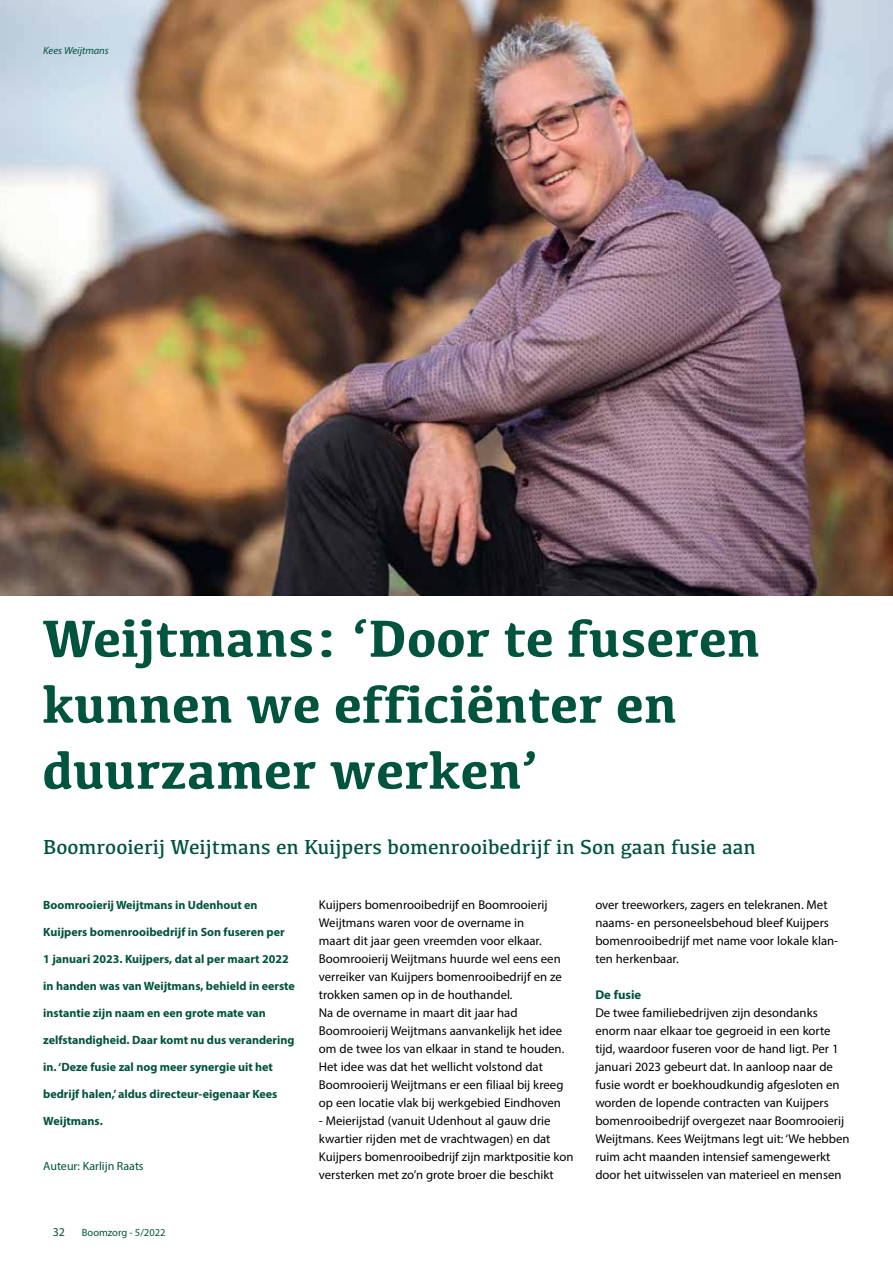
<style>
.page{position:relative;width:893px;height:1263px;background:#fff}
.page>*{position:absolute;margin:0;border:0;box-sizing:border-box;transform-origin:0 0}
.t1{font:700 54px/66px "Kefa";color:#00533d}
.t2{font:21px "Kefa";color:#00533d}
.t3{font:12.75px/18px "Myriad Pro";color:#000}
.t4{font:700 12.75px "Myriad Pro";color:#00533d}
.t5{font:700 12px "Myriad Pro";color:#00533d}
.t6{font:12px "Myriad Pro";color:#00533d}
.t7{font:10.5px "Myriad Pro";color:#00533d}
.t8{font:italic 10.5px "Myriad Pro";color:#00533d}
</style>
<div class="page">
<img style="left:0;top:0;width:893px;height:595px">
<p class="t8" style="left:43px;top:44px;width:67px">Kees Weijtmans</p>
<h1 class="t1" style="left:43px;top:603px;width:719px">Weijtmans: ‘Door te fuseren kunnen we efficiënter en duurzamer werken’</h1>
<h2 class="t2" style="left:43px;top:833px;width:714px">Boomrooierij Weijtmans en Kuijpers bomenrooibedrijf in Son gaan fusie aan</h2>
<p class="t5" style="left:43px;top:897px;width:216px">Boomrooierij Weijtmans in Udenhout en</p>
<p class="t5" style="left:43px;top:924px;width:243px">Kuijpers bomenrooibedrijf in Son fuseren per</p>
<p class="t5" style="left:43px;top:951px;width:247px">1 januari 2023. Kuijpers, dat al per maart 2022</p>
<p class="t5" style="left:43px;top:978px;width:253px">in handen was van Weijtmans, behield in eerste</p>
<p class="t5" style="left:43px;top:1005px;width:224px">instantie zijn naam en een grote mate van</p>
<p class="t5" style="left:43px;top:1032px;width:253px">zelfstandigheid. Daar komt nu dus verandering</p>
<p class="t5" style="left:43px;top:1059px;width:231px">in. ‘Deze fusie zal nog meer synergie uit het</p>
<p class="t5" style="left:43px;top:1086px;width:236px">bedrijf halen,’ aldus directeur-eigenaar Kees</p>
<p class="t5" style="left:43px;top:1113px;width:61px">Weijtmans.</p>
<p class="t6" style="left:43px;top:1159px;width:102px">Auteur: Karlijn Raats</p>
<p class="t6" style="left:53px;top:1224px;width:14px">32</p>
<p class="t7" style="left:82px;top:1226px;width:85px">Boomzorg - 5/2022</p>
<p class="t3" style="left:319px;top:896px;width:247px">Kuijpers bomenrooibedrijf en Boomrooierij Weijtmans waren voor de overname in<br>maart dit jaar geen vreemden voor elkaar.<br>Boomrooierij Weijtmans huurde wel eens een verreiker van Kuijpers bomenrooibedrijf en ze trokken samen op in de houthandel.<br>Na de overname in maart dit jaar had Boomrooierij Weijtmans aanvankelijk het idee om de twee los van elkaar in stand te houden.<br>Het idee was dat het wellicht volstond dat Boomrooierij Weijtmans er een filiaal bij kreeg op een locatie vlak bij werkgebied Eindhoven</p>
<p class="t3" style="left:319px;top:1112px;width:256px">- Meierijstad (vanuit Udenhout al gauw drie kwartier rijden met de vrachtwagen) en dat Kuijpers bomenrooibedrijf zijn marktpositie kon versterken met zo’n grote broer die beschikt</p>
<p class="t3" style="left:595px;top:896px;width:244px">over treeworkers, zagers en telekranen. Met naams- en personeelsbehoud bleef Kuijpers bomenrooibedrijf met name voor lokale klan&shy;ten herkenbaar.</p>
<p class="t4" style="left:595px;top:986px;width:47px">De fusie</p>
<p class="t3" style="left:595px;top:1004px;width:256px">De twee familiebedrijven zijn desondanks enorm naar elkaar toe gegroeid in een korte tijd, waardoor fuseren voor de hand ligt. Per 1 januari 2023 gebeurt dat. In aanloop naar de fusie wordt er boekhoudkundig afgesloten en worden de lopende contracten van Kuijpers bomenrooibedrijf overgezet naar Boomrooierij Weijtmans. Kees Weijtmans legt uit: ‘We hebben ruim acht maanden intensief samengewerkt door het uitwisselen van materieel en mensen</p>
</div>
